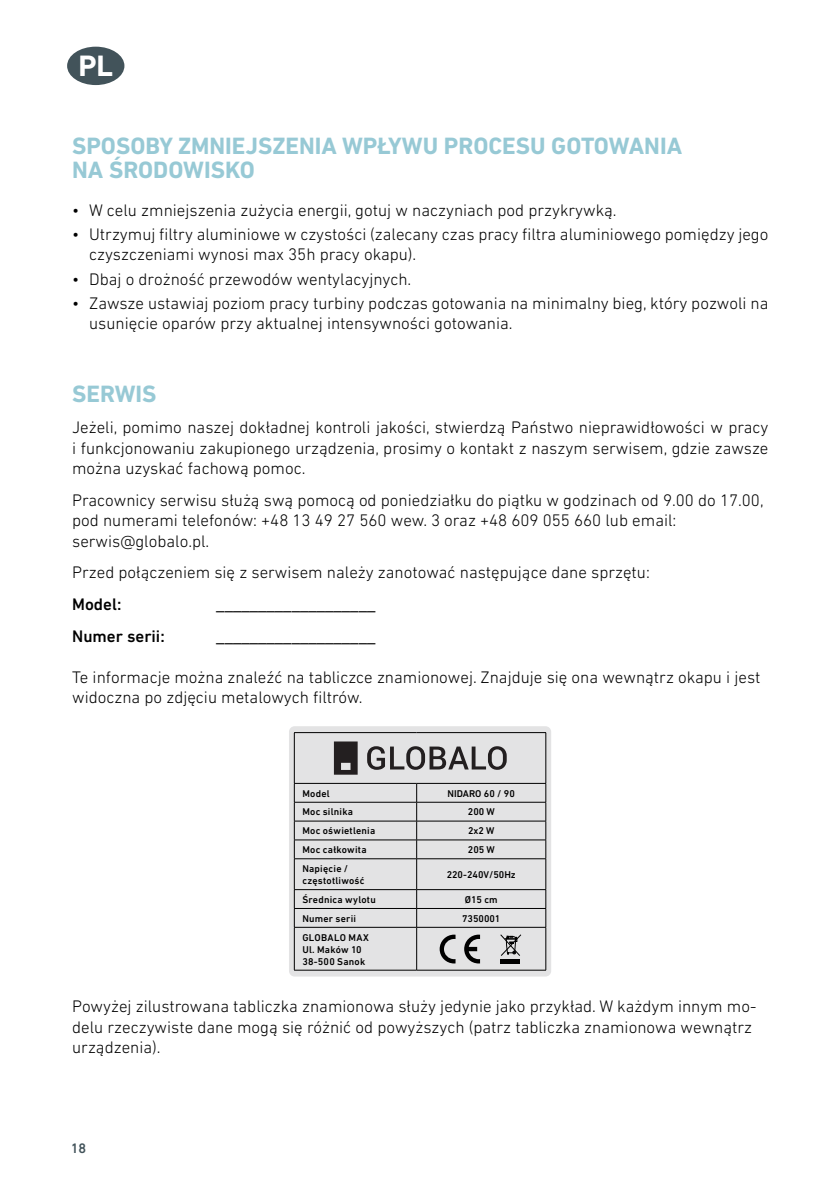
<style>
.page{position:relative;width:840px;height:1191px;background:#fff}
.page>*{position:absolute;margin:0;border:0;box-sizing:border-box;transform-origin:0 0}
.t1{font:700 30px "DIN Next LT Pro";color:#fff}
.t2{font:700 24px/24px "DIN Next LT Pro";color:#97c9d5}
.t3{font:300 17px/20.4px "DIN Next LT Pro";color:#000}
.t4{font:500 17px "DIN Next LT Pro";color:#000}
.t5{font:500 14px "DIN Next LT Pro";color:#42535a}
.t6{font:500 10px/12px "DIN Next LT Pro";letter-spacing:.02em;color:#000}
.t7{font:500 10px "DIN Next LT Pro";color:#000}
</style>
<div class="page">
<div style="left:67px;top:47px;width:57px;height:38px;background:#42535a;border-radius:50%"></div>
<div style="left:289px;top:726px;width:262px;height:250px;background:#e3e3e4;border-radius:6px"></div>
<hr style="left:545px;top:733px;width:1px;height:50px;background:#000">
<hr style="left:294px;top:732px;width:122px;height:1px;background:#000">
<hr style="left:294px;top:733px;width:1px;height:50px;background:#000">
<hr style="left:416px;top:732px;width:129px;height:1px;background:#000">
<hr style="left:294px;top:783px;width:122px;height:1px;background:#000">
<hr style="left:416px;top:783px;width:129px;height:1px;background:#000">
<hr style="left:294px;top:802px;width:122px;height:1px;background:#000">
<hr style="left:416px;top:802px;width:129px;height:1px;background:#000">
<hr style="left:294px;top:820px;width:122px;height:1px;background:#000">
<hr style="left:416px;top:820px;width:129px;height:1px;background:#000">
<hr style="left:294px;top:839px;width:122px;height:1px;background:#000">
<svg style="left:294px;top:783px;width:1px;height:75px"></svg>
<hr style="left:416px;top:839px;width:129px;height:1px;background:#000">
<svg style="left:416px;top:783px;width:1px;height:75px"></svg>
<svg style="left:545px;top:783px;width:1px;height:75px"></svg>
<hr style="left:294px;top:858px;width:122px;height:1px;background:#000">
<hr style="left:294px;top:859px;width:1px;height:30px;background:#000">
<hr style="left:416px;top:858px;width:129px;height:1px;background:#000">
<hr style="left:416px;top:859px;width:1px;height:30px;background:#000">
<hr style="left:545px;top:859px;width:1px;height:30px;background:#000">
<hr style="left:294px;top:889px;width:122px;height:1px;background:#000">
<hr style="left:416px;top:889px;width:129px;height:1px;background:#000">
<hr style="left:294px;top:908px;width:122px;height:1px;background:#000">
<svg style="left:294px;top:890px;width:1px;height:37px"></svg>
<hr style="left:416px;top:908px;width:129px;height:1px;background:#000">
<svg style="left:416px;top:890px;width:1px;height:37px"></svg>
<svg style="left:545px;top:890px;width:1px;height:37px"></svg>
<hr style="left:294px;top:927px;width:122px;height:1px;background:#000">
<hr style="left:294px;top:927px;width:1px;height:43px;background:#000">
<hr style="left:416px;top:927px;width:129px;height:1px;background:#000">
<hr style="left:416px;top:927px;width:1px;height:43px;background:#000">
<hr style="left:545px;top:927px;width:1px;height:43px;background:#000">
<hr style="left:294px;top:969px;width:122px;height:1px;background:#000">
<hr style="left:416px;top:969px;width:129px;height:1px;background:#000">
<svg style="left:334px;top:741px;width:23px;height:33px"></svg>
<svg style="left:367px;top:746px;width:139px;height:24px"></svg>
<svg style="left:439px;top:934px;width:16px;height:29px"></svg>
<svg style="left:464px;top:934px;width:16px;height:29px"></svg>
<svg style="left:500px;top:934px;width:21px;height:22px"></svg>
<hr style="left:500px;top:959px;width:19px;height:4px;background:#000">
<h1 class="t1" style="left:78px;top:48px;width:36px">PL</h1>
<h2 class="t2" style="left:72px;top:134px;width:611px">SPOSOBY ZMNIEJSZENIA WPŁYWU PROCESU GOTOWANIA<br>NA ŚRODOWISKO</h2>
<p class="t3" style="left:72px;top:199px;width:545px">• W celu zmniejszenia zużycia energii, gotuj w naczyniach pod przykrywką.</p>
<p class="t3" style="left:89px;top:224px;width:680px;text-indent:-17px">• Utrzymuj filtry aluminiowe w czystości (zalecany czas pracy filtra aluminiowego pomiędzy jego czyszczeniami wynosi max 35h pracy okapu).</p>
<p class="t3" style="left:72px;top:268px;width:340px">• Dbaj o drożność przewodów wentylacyjnych.</p>
<p class="t3" style="left:89px;top:293px;width:680px;text-indent:-17px">• Zawsze ustawiaj poziom pracy turbiny podczas gotowania na minimalny bieg, który pozwoli na usunięcie oparów przy aktualnej intensywności gotowania.</p>
<h2 class="t2" style="left:72px;top:381px;width:86px">SERWIS</h2>
<p class="t3" style="left:72px;top:417px;width:697px;text-align:justify">Jeżeli, pomimo naszej dokładnej kontroli jakości, stwierdzą Państwo nieprawidłowości w pracy i funkcjonowaniu zakupionego urządzenia, prosimy o kontakt z naszym serwisem, gdzie zawsze można uzyskać fachową pomoc.</p>
<p class="t3" style="left:72px;top:489px;width:692px">Pracownicy serwisu służą swą pomocą od poniedziałku do piątku w godzinach od 9.00 do 17.00, pod numerami telefonów: +48 13 49 27 560 wew. 3 oraz +48 609 055 660 lub email: serwis@globalo.pl.</p>
<p class="t3" style="left:72px;top:562px;width:579px">Przed połączeniem się z serwisem należy zanotować następujące dane sprzętu:</p>
<p class="t4" style="left:72px;top:594px;width:51px">Model:</p>
<p class="t4" style="left:216px;top:594px;width:160px">___________________</p>
<p class="t4" style="left:72px;top:626px;width:94px">Numer serii:</p>
<p class="t4" style="left:216px;top:626px;width:160px">___________________</p>
<p class="t3" style="left:72px;top:666px;width:689px">Te informacje można znaleźć na tabliczce znamionowej. Znajduje się ona wewnątrz okapu i jest widoczna po zdjęciu metalowych filtrów.</p>
<p class="t6" style="left:302px;top:787px;width:29px">Model</p>
<p class="t7" style="left:447px;top:787px;width:69px">NIDARO 60 / 90</p>
<p class="t6" style="left:302px;top:806px;width:52px">Moc silnika</p>
<p class="t6" style="left:467px;top:806px;width:28px">200 W</p>
<p class="t6" style="left:302px;top:824px;width:74px">Moc oświetlenia</p>
<p class="t6" style="left:468px;top:824px;width:28px">2x2 W</p>
<p class="t6" style="left:302px;top:843px;width:66px">Moc całkowita</p>
<p class="t6" style="left:467px;top:843px;width:28px">205 W</p>
<p class="t6" style="left:302px;top:862px;width:64px">Napięcie / częstotliwość</p>
<p class="t7" style="left:446px;top:868px;width:71px">220-240V/50Hz</p>
<p class="t6" style="left:302px;top:893px;width:75px">Średnica wylotu</p>
<p class="t6" style="left:464px;top:893px;width:34px">Ø15 cm</p>
<p class="t6" style="left:302px;top:912px;width:55px">Numer serii</p>
<p class="t7" style="left:462px;top:912px;width:40px">7350001</p>
<p class="t6" style="left:302px;top:931px;width:68px">GLOBALO MAX<br>Ul. Maków 10<br>38-500 Sanok</p>
<p class="t3" style="left:72px;top:996px;width:685px">Powyżej zilustrowana tabliczka znamionowa służy jedynie jako przykład. W każdym innym mo&shy;delu rzeczywiste dane mogą się różnić od powyższych (patrz tabliczka znamionowa wewnątrz urządzenia).</p>
<p class="t5" style="left:71px;top:1139px;width:17px">18</p>
</div>
